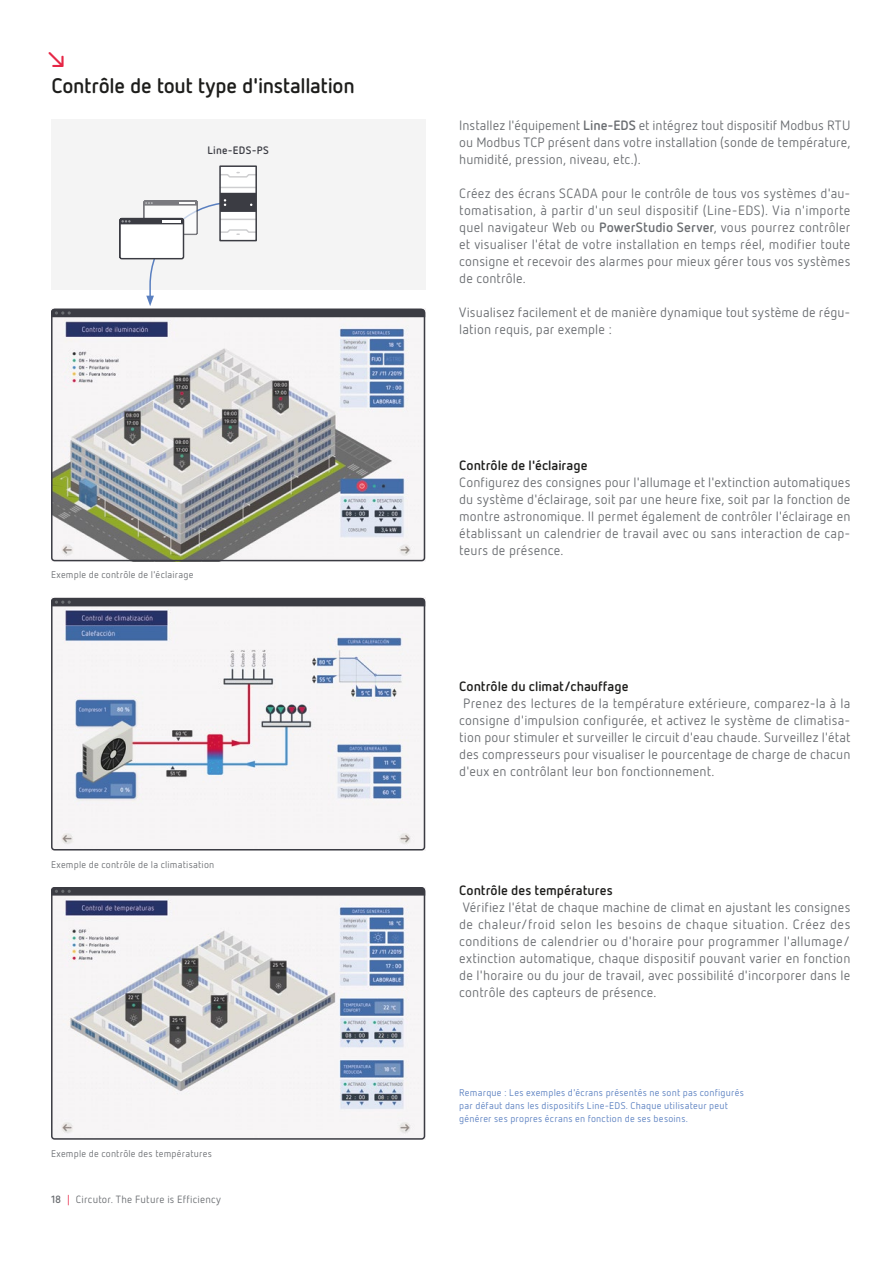
<style>
.page{position:relative;width:893px;height:1263px;background:#fff}
.page>*{position:absolute;margin:0;border:0;box-sizing:border-box;transform-origin:0 0}
.t1{font:700 21px "Netto Pro";letter-spacing:-.015em;color:#1d1d1b}
.t2{font:700 21px "Netto Pro";color:#e62645}
.t3{font:13.5px/17px "Netto Pro";letter-spacing:.01em;color:#6a6d71;text-align:justify}
.t4{font:700 13.5px "Netto Pro";color:#1d1d1b}
.t5{font:700 10.8px "Netto Pro";letter-spacing:.025em;color:#3b3c43}
.t6{font:10.5px "Netto Pro";letter-spacing:.025em;color:#6a6d71}
.t7{font:9.75px/12.8px "Netto Pro";letter-spacing:.025em;color:#597fc0}
.t8{font:9.75px "Netto Pro";letter-spacing:.02em;color:#6a6d71}
.s1{font-weight:700}
.s2{color:#e62645}
</style>
<div class="page">
<img style="left:51px;top:318px;width:374px;height:243px">
<img style="left:51px;top:607px;width:374px;height:243px">
<img style="left:54px;top:896px;width:368px;height:241px">
<div style="left:51px;top:119px;width:374px;height:170px;background:#f4f4f4"></div>
<div style="left:219px;top:165px;width:38px;height:76px;background:#fff;border:2px solid #3b3c43"></div>
<hr style="left:220px;top:187px;width:36px;height:1px;background:#3b3c43">
<svg style="left:219px;top:172px;width:38px;height:6px"></svg>
<div style="left:51px;top:309px;width:374px;height:252px;border:2px solid #3b3c43;border-radius:3px"></div>
<svg style="left:51px;top:193px;width:375px;height:125px"></svg>
<div style="left:51px;top:598px;width:374px;height:252px;border:2px solid #3b3c43;border-radius:3px"></div>
<svg style="left:51px;top:597px;width:375px;height:10px;background:#56565c"></svg>
<div style="left:51px;top:887px;width:374px;height:253px;border:2px solid #3b3c43;border-radius:3px"></div>
<svg style="left:51px;top:887px;width:375px;height:9px;background:#44454c"></svg>
<h1 class="t2" style="left:43px;top:46px;width:29px">↘</h1>
<h1 class="t1" style="left:51px;top:71px;width:305px">Contrôle de tout type d'installation</h1>
<p class="t5" style="left:207px;top:143px;width:63px">Line-EDS-PS</p>
<p class="t8" style="left:51px;top:569px;width:144px">Exemple de contrôle de l'éclairage</p>
<p class="t8" style="left:51px;top:858px;width:165px">Exemple de contrôle de la climatisation</p>
<p class="t8" style="left:51px;top:1147px;width:162px">Exemple de contrôle des températures</p>
<p class="t6" style="left:51px;top:1193px;width:172px"><span class="s1">18</span> <span class="s2">|</span> Circutor. The Future is Efficiency</p>
<p class="t3" style="left:459px;top:116px;width:393px">Installez l'équipement <span class="s1">Line-EDS</span> et intégrez tout dispositif Modbus RTU ou Modbus TCP présent dans votre installation (sonde de température, humidité, pression, niveau, etc.).</p>
<p class="t3" style="left:459px;top:184px;width:393px">Créez des écrans SCADA pour le contrôle de tous vos systèmes d'au&shy;tomatisation, à partir d'un seul dispositif (Line-EDS). Via n'importe quel navigateur Web ou <span class="s1">PowerStudio Server</span>, vous pourrez contrôler et visualiser l'état de votre installation en temps réel, modifier toute consigne et recevoir des alarmes pour mieux gérer tous vos systèmes de contrôle.</p>
<p class="t3" style="left:459px;top:303px;width:393px">Visualisez facilement et de manière dynamique tout système de régu&shy;lation requis, par exemple :</p>
<p class="t4" style="left:459px;top:456px;width:130px">Contrôle de l'éclairage</p>
<p class="t3" style="left:459px;top:473px;width:393px">Configurez des consignes pour l'allumage et l'extinction automatiques du système d'éclairage, soit par une heure fixe, soit par la fonction de montre astronomique. Il permet également de contrôler l'éclairage en établissant un calendrier de travail avec ou sans interaction de cap&shy;teurs de présence.</p>
<p class="t4" style="left:459px;top:677px;width:171px">Contrôle du climat/chauffage</p>
<p class="t3" style="left:459px;top:694px;width:393px">Prenez des lectures de la température extérieure, comparez-la à la consigne d'impulsion configurée, et activez le système de climatisa&shy;tion pour stimuler et surveiller le circuit d'eau chaude. Surveillez l'état des compresseurs pour visualiser le pourcentage de charge de chacun d'eux en contrôlant leur bon fonctionnement.</p>
<p class="t4" style="left:459px;top:881px;width:155px">Contrôle des températures</p>
<p class="t3" style="left:459px;top:898px;width:393px">Vérifiez l'état de chaque machine de climat en ajustant les consignes de chaleur/froid selon les besoins de chaque situation. Créez des conditions de calendrier ou d'horaire pour programmer l'allumage/ extinction automatique, chaque dispositif pouvant varier en fonction de l'horaire ou du jour de travail, avec possibilité d'incorporer dans le contrôle des capteurs de présence.</p>
<p class="t7" style="left:459px;top:1086px;width:286px">Remarque : Les exemples d'écrans présentés ne sont pas configurés par défaut dans les dispositifs Line-EDS. Chaque utilisateur peut générer ses propres écrans en fonction de ses besoins.</p>
</div>
